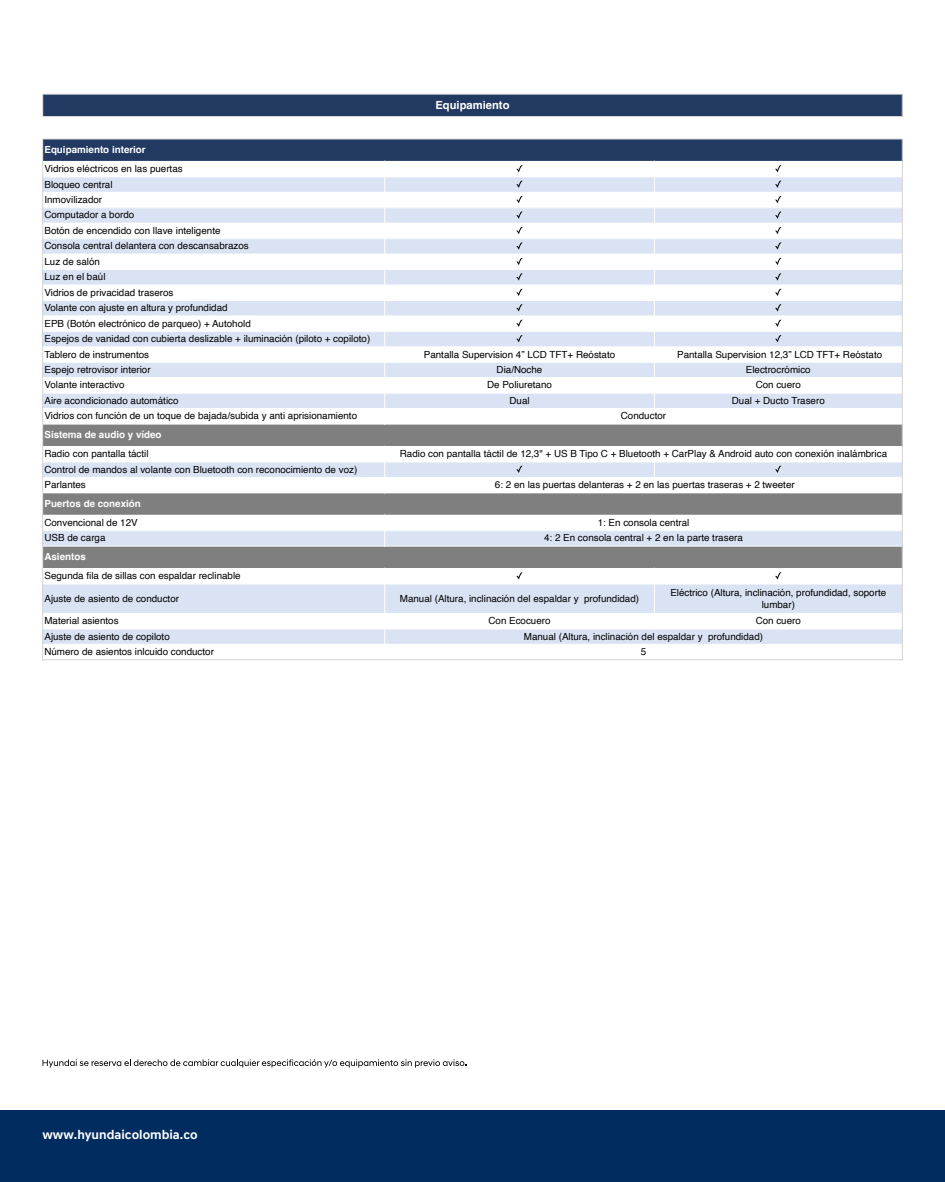
<style>
.page{position:relative;width:945px;height:1182px;background:#fff}
.page>*{position:absolute;margin:0;border:0;box-sizing:border-box;transform-origin:0 0}
.t1{font:700 12.86px "Hyundai Sans Text";color:#fff}
.t2{font:700 11.2px "Helvetica";color:#fff}
.t3{font:9.8px/15.4px "Helvetica";color:#000}
.t4{font:700 9.8px "Helvetica";color:#fff}
</style>
<div class="page">
<svg style="left:43px;top:1059px;width:423px;height:8px"></svg>
<div style="left:0;top:1110px;width:945px;height:71px;background:#002c5f"></div>
<div style="left:43px;top:94px;width:859px;height:23px;background:#223962"></div>
<div style="left:43px;top:139px;width:859px;height:22px;background:#223962"></div>
<div style="left:43px;top:177px;width:342px;height:15px;background:#dae3f3"></div>
<div style="left:385px;top:177px;width:269px;height:15px;background:#dae3f3"></div>
<div style="left:654px;top:177px;width:248px;height:15px;background:#dae3f3"></div>
<div style="left:43px;top:208px;width:342px;height:15px;background:#dae3f3"></div>
<div style="left:385px;top:208px;width:269px;height:15px;background:#dae3f3"></div>
<div style="left:654px;top:208px;width:248px;height:15px;background:#dae3f3"></div>
<div style="left:43px;top:239px;width:342px;height:15px;background:#dae3f3"></div>
<div style="left:385px;top:239px;width:269px;height:15px;background:#dae3f3"></div>
<div style="left:654px;top:239px;width:248px;height:15px;background:#dae3f3"></div>
<div style="left:43px;top:269px;width:342px;height:16px;background:#dae3f3"></div>
<div style="left:385px;top:269px;width:269px;height:16px;background:#dae3f3"></div>
<div style="left:654px;top:269px;width:248px;height:16px;background:#dae3f3"></div>
<div style="left:43px;top:300px;width:342px;height:16px;background:#dae3f3"></div>
<div style="left:385px;top:300px;width:269px;height:16px;background:#dae3f3"></div>
<div style="left:654px;top:300px;width:248px;height:16px;background:#dae3f3"></div>
<div style="left:43px;top:331px;width:342px;height:16px;background:#dae3f3"></div>
<div style="left:385px;top:331px;width:269px;height:16px;background:#dae3f3"></div>
<div style="left:654px;top:331px;width:248px;height:16px;background:#dae3f3"></div>
<div style="left:43px;top:362px;width:342px;height:16px;background:#dae3f3"></div>
<div style="left:385px;top:362px;width:269px;height:16px;background:#dae3f3"></div>
<div style="left:654px;top:362px;width:248px;height:16px;background:#dae3f3"></div>
<div style="left:43px;top:393px;width:342px;height:15px;background:#dae3f3"></div>
<div style="left:385px;top:393px;width:269px;height:15px;background:#dae3f3"></div>
<div style="left:654px;top:393px;width:248px;height:15px;background:#dae3f3"></div>
<div style="left:43px;top:424px;width:859px;height:22px;background:#7f7f7f"></div>
<div style="left:43px;top:462px;width:342px;height:15px;background:#dae3f3"></div>
<div style="left:385px;top:462px;width:269px;height:15px;background:#dae3f3"></div>
<div style="left:654px;top:462px;width:248px;height:15px;background:#dae3f3"></div>
<div style="left:43px;top:493px;width:859px;height:22px;background:#7f7f7f"></div>
<div style="left:43px;top:530px;width:342px;height:16px;background:#dae3f3"></div>
<div style="left:385px;top:530px;width:517px;height:16px;background:#dae3f3"></div>
<div style="left:43px;top:546px;width:859px;height:22px;background:#7f7f7f"></div>
<div style="left:43px;top:584px;width:342px;height:29px;background:#dae3f3"></div>
<div style="left:385px;top:584px;width:269px;height:29px;background:#dae3f3"></div>
<div style="left:654px;top:584px;width:248px;height:29px;background:#dae3f3"></div>
<div style="left:43px;top:628px;width:342px;height:16px;background:#dae3f3"></div>
<div style="left:385px;top:628px;width:517px;height:16px;background:#dae3f3"></div>
<svg style="left:516px;top:165px;width:7px;height:7px"></svg>
<svg style="left:775px;top:165px;width:6px;height:7px"></svg>
<svg style="left:516px;top:181px;width:7px;height:7px"></svg>
<svg style="left:775px;top:181px;width:6px;height:7px"></svg>
<svg style="left:516px;top:196px;width:7px;height:7px"></svg>
<svg style="left:775px;top:196px;width:6px;height:7px"></svg>
<svg style="left:516px;top:211px;width:7px;height:8px"></svg>
<svg style="left:775px;top:211px;width:6px;height:8px"></svg>
<svg style="left:516px;top:227px;width:7px;height:7px"></svg>
<svg style="left:775px;top:227px;width:6px;height:7px"></svg>
<svg style="left:516px;top:242px;width:7px;height:8px"></svg>
<svg style="left:775px;top:242px;width:6px;height:8px"></svg>
<svg style="left:516px;top:258px;width:7px;height:7px"></svg>
<svg style="left:775px;top:258px;width:6px;height:7px"></svg>
<svg style="left:516px;top:273px;width:7px;height:7px"></svg>
<svg style="left:775px;top:273px;width:6px;height:7px"></svg>
<svg style="left:516px;top:289px;width:7px;height:7px"></svg>
<svg style="left:775px;top:289px;width:6px;height:7px"></svg>
<svg style="left:516px;top:304px;width:7px;height:7px"></svg>
<svg style="left:775px;top:304px;width:6px;height:7px"></svg>
<svg style="left:516px;top:320px;width:7px;height:7px"></svg>
<svg style="left:775px;top:320px;width:6px;height:7px"></svg>
<svg style="left:516px;top:335px;width:7px;height:7px"></svg>
<svg style="left:775px;top:335px;width:6px;height:7px"></svg>
<svg style="left:516px;top:465px;width:7px;height:8px"></svg>
<svg style="left:775px;top:465px;width:6px;height:8px"></svg>
<svg style="left:516px;top:572px;width:7px;height:7px"></svg>
<svg style="left:775px;top:572px;width:6px;height:7px"></svg>
<hr style="left:385px;top:160px;width:1px;height:265px;background:#fff">
<hr style="left:385px;top:445px;width:1px;height:48px;background:#fff">
<hr style="left:385px;top:514px;width:1px;height:33px;background:#fff">
<hr style="left:385px;top:567px;width:1px;height:93px;background:#fff">
<hr style="left:654px;top:160px;width:1px;height:249px;background:#fff">
<svg style="left:654px;top:462px;width:1px;height:15px"></svg>
<hr style="left:654px;top:567px;width:1px;height:62px;background:#fff">
<hr style="left:42px;top:94px;width:860px;height:1px;background:#d2d2d2">
<hr style="left:42px;top:116px;width:860px;height:1px;background:#d2d2d2">
<hr style="left:42px;top:139px;width:860px;height:1px;background:#d2d2d2">
<hr style="left:42px;top:177px;width:860px;height:1px;background:#fff">
<hr style="left:42px;top:269px;width:860px;height:1px;background:#fff">
<hr style="left:42px;top:300px;width:860px;height:1px;background:#fff">
<hr style="left:42px;top:331px;width:860px;height:1px;background:#fff">
<hr style="left:42px;top:346px;width:860px;height:1px;background:#fff">
<hr style="left:42px;top:362px;width:860px;height:1px;background:#fff">
<hr style="left:42px;top:377px;width:860px;height:1px;background:#fff">
<hr style="left:42px;top:393px;width:860px;height:1px;background:#fff">
<hr style="left:42px;top:424px;width:860px;height:1px;background:#fff">
<hr style="left:42px;top:530px;width:860px;height:1px;background:#fff">
<hr style="left:42px;top:546px;width:860px;height:1px;background:#fff">
<hr style="left:42px;top:628px;width:860px;height:1px;background:#fff">
<svg style="left:43px;top:94px;width:1px;height:45px"></svg>
<hr style="left:43px;top:139px;width:1px;height:521px;background:#d2d2d2">
<svg style="left:902px;top:94px;width:1px;height:23px"></svg>
<hr style="left:902px;top:139px;width:1px;height:521px;background:#d2d2d2">
<hr style="left:42px;top:659px;width:860px;height:1px;background:#d2d2d2">
<p class="t4" style="left:44px;top:144px;width:103px">Equipamiento interior</p>
<p class="t3" style="left:44px;top:161px;width:327px">Vidrios eléctricos en las puertas<br>Bloqueo central<br>Inmovilizador<br>Computador a bordo<br>Botón de encendido con llave inteligente<br>Consola central delantera con descansabrazos<br>Luz de salón<br>Luz en el baúl<br>Vidrios de privacidad traseros<br>Volante con ajuste en altura y profundidad<br>EPB (Botón electrónico de parqueo) + Autohold<br>Espejos de vanidad con cubierta deslizable + iluminación (piloto + copiloto)<br>Tablero de instrumentos</p>
<p class="t2" style="left:435px;top:98px;width:76px">Equipamiento</p>
<p class="t3" style="left:424px;top:346px;width:193px">Pantalla Supervision 4” LCD TFT+ Reóstato</p>
<p class="t3" style="left:677px;top:346px;width:207px">Pantalla Supervision 12,3” LCD TFT+ Reóstato</p>
<p class="t3" style="left:44px;top:362px;width:108px">Espejo retrovisor interior</p>
<p class="t3" style="left:497px;top:362px;width:47px">Dia/Noche</p>
<p class="t3" style="left:746px;top:362px;width:66px">Electrocrómico</p>
<p class="t3" style="left:44px;top:377px;width:82px">Volante interactivo</p>
<p class="t3" style="left:487px;top:377px;width:66px">De Poliuretano</p>
<p class="t3" style="left:756px;top:377px;width:47px">Con cuero</p>
<p class="t3" style="left:44px;top:393px;width:136px">Aire acondicionado automático</p>
<p class="t3" style="left:509px;top:393px;width:22px">Dual</p>
<p class="t3" style="left:732px;top:393px;width:94px">Dual + Ducto Trasero</p>
<p class="t3" style="left:44px;top:408px;width:314px">Vidrios con función de un toque de bajada/subida y anti aprisionamiento</p>
<p class="t3" style="left:621px;top:408px;width:47px">Conductor</p>
<p class="t4" style="left:44px;top:429px;width:119px">Sistema de audio y vídeo</p>
<p class="t3" style="left:44px;top:446px;width:106px">Radio con pantalla táctil</p>
<p class="t3" style="left:400px;top:446px;width:489px">Radio con pantalla táctil de 12,3" + US B Tipo C + Bluetooth + CarPlay &amp; Android auto con conexión inalámbrica</p>
<p class="t3" style="left:44px;top:462px;width:314px">Control de mandos al volante con Bluetooth con reconocimiento de voz)<br>Parlantes</p>
<p class="t3" style="left:495px;top:477px;width:301px">6: 2 en las puertas delanteras + 2 en las puertas traseras + 2 tweeter</p>
<p class="t4" style="left:44px;top:497px;width:98px">Puertos de conexión</p>
<p class="t3" style="left:44px;top:515px;width:95px">Convencional de 12V</p>
<p class="t3" style="left:598px;top:515px;width:93px">1: En consola central</p>
<p class="t3" style="left:44px;top:530px;width:63px">USB de carga</p>
<p class="t3" style="left:544px;top:530px;width:200px">4: 2 En consola central + 2 en la parte trasera</p>
<p class="t4" style="left:44px;top:551px;width:43px">Asientos</p>
<p class="t3" style="left:44px;top:568px;width:198px">Segunda fila de sillas con espaldar reclinable</p>
<p class="t3" style="left:44px;top:590px;width:136px">Ajuste de asiento de conductor</p>
<p class="t3" style="left:400px;top:590px;width:241px">Manual (Altura, inclinación del espaldar y profundidad)</p>
<p class="t3" style="left:670px;top:587px;width:217px;line-height:11.9px;text-align:center">Eléctrico (Altura, inclinación, profundidad, soporte lumbar)</p>
<p class="t3" style="left:44px;top:613px;width:76px">Material asientos</p>
<p class="t3" style="left:488px;top:613px;width:64px">Con Ecocuero</p>
<p class="t3" style="left:756px;top:613px;width:47px">Con cuero</p>
<p class="t3" style="left:44px;top:628px;width:127px">Ajuste de asiento de copiloto</p>
<p class="t3" style="left:524px;top:628px;width:241px">Manual (Altura, inclinación del espaldar y profundidad)</p>
<p class="t3" style="left:44px;top:644px;width:171px">Número de asientos inlcuido conductor</p>
<p class="t3" style="left:641px;top:644px;width:7px">5</p>
<h1 class="t1" style="left:43px;top:1126px;width:157px">www.hyundaicolombia.co</h1>
</div>
